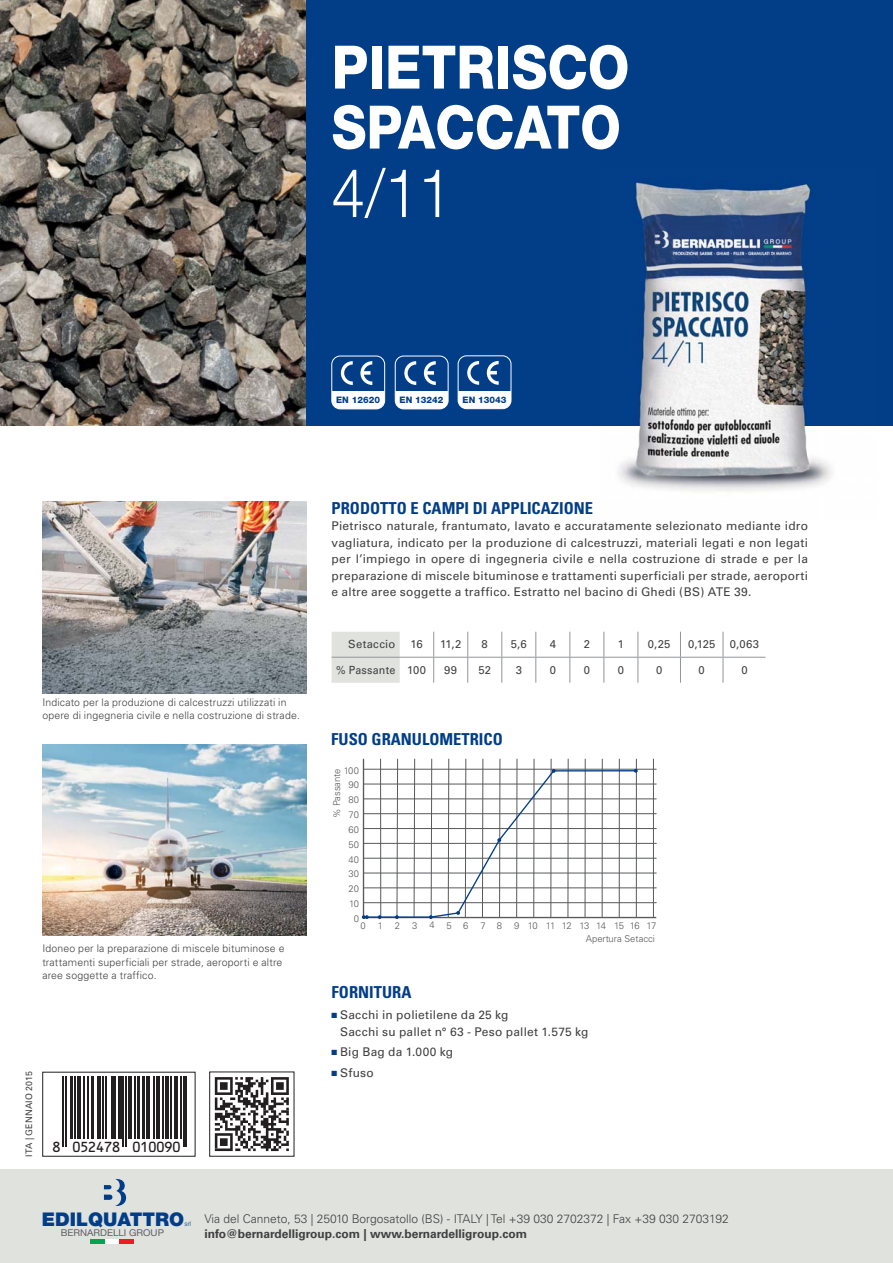
<style>
.page{position:relative;width:893px;height:1263px;background:#fff}
.page>*{position:absolute;margin:0;border:0;box-sizing:border-box;transform-origin:0 0}
.t1{font:300 67.5px "Helvetica Neue";color:#fff;scale:.89 1}
.t2{font:800 60px/60px "Helvetica Neue";color:#fff;scale:.89 1}
.t3{font:900 18.9px "Helvetica Neue";color:#023e88}
.t4{font:700 condensed 16.5px "Univers LT Std";color:#023e88}
.t5{font:13.95px "OCRB";letter-spacing:-.15em;color:#231f20}
.t6{font:12px/16.5px "Univers";letter-spacing:.02em;color:#404041;text-align:justify}
.t7{font:300 12px "Univers";color:#404041}
.t8{font:700 12px "Univers";color:#404041}
.t9{font:11.25px "Univers";letter-spacing:.025em;color:#404041}
.t10{font:11.25px "Univers";letter-spacing:.025em;color:#404041;scale:.95 1}
.t11{font:300 10.5px/13.5px "Univers";letter-spacing:.015em;color:#404041}
.t12{font:300 9.45px "Univers";color:#58595b}
.t13{font:300 9.45px "Univers";letter-spacing:-.05em;color:#58595b}
.t14{font:9.3px "Helvetica Neue";color:#5e5f61;scale:1.04 1}
.t15{font:800 9px "Helvetica Neue";color:#023e88}
.t16{font:9px "Univers";letter-spacing:.02em;color:#404041}
.t17{font:300 6.6px "Helvetica Neue";color:#023e88}
.s1{color:#023e88}
</style>
<div class="page">
<img style="left:0;top:0;width:306px;height:425px">
<div style="left:306px;top:0;width:586px;height:425px;background:#023e88"></div>
<div style="left:0;top:1169px;width:892px;height:94px;background:#e0e2de"></div>
<svg style="left:363px;top:758px;width:294px;height:161px"></svg>
<hr style="left:364px;top:902px;width:292px;height:1px;background:#58595b">
<hr style="left:364px;top:888px;width:292px;height:1px;background:#58595b">
<hr style="left:364px;top:873px;width:292px;height:1px;background:#58595b">
<hr style="left:364px;top:858px;width:292px;height:1px;background:#58595b">
<hr style="left:364px;top:843px;width:292px;height:1px;background:#58595b">
<hr style="left:364px;top:828px;width:292px;height:1px;background:#58595b">
<hr style="left:364px;top:813px;width:292px;height:1px;background:#58595b">
<hr style="left:364px;top:799px;width:292px;height:1px;background:#58595b">
<hr style="left:364px;top:784px;width:292px;height:1px;background:#58595b">
<hr style="left:364px;top:769px;width:292px;height:1px;background:#58595b">
<hr style="left:653px;top:759px;width:1px;height:159px;background:#58595b">
<svg style="left:362px;top:759px;width:275px;height:160px"></svg>
<img style="left:599px;top:182px;width:277px;height:310px">
<hr style="left:63px;top:1076px;width:1px;height:71px;background:#231f20">
<hr style="left:65px;top:1076px;width:2px;height:71px;background:#231f20">
<hr style="left:70px;top:1076px;width:3px;height:62px;background:#231f20">
<hr style="left:74px;top:1076px;width:2px;height:62px;background:#231f20">
<hr style="left:77px;top:1076px;width:4px;height:62px;background:#231f20">
<hr style="left:84px;top:1076px;width:1px;height:62px;background:#231f20">
<hr style="left:87px;top:1076px;width:2px;height:62px;background:#231f20">
<hr style="left:91px;top:1076px;width:3px;height:62px;background:#231f20">
<hr style="left:97px;top:1076px;width:4px;height:62px;background:#231f20">
<hr style="left:102px;top:1076px;width:1px;height:62px;background:#231f20">
<hr style="left:106px;top:1076px;width:1px;height:62px;background:#231f20">
<hr style="left:111px;top:1076px;width:1px;height:62px;background:#231f20">
<hr style="left:114px;top:1076px;width:2px;height:62px;background:#231f20">
<hr style="left:118px;top:1076px;width:3px;height:62px;background:#231f20">
<hr style="left:123px;top:1076px;width:1px;height:71px;background:#231f20">
<hr style="left:125px;top:1076px;width:2px;height:71px;background:#231f20">
<hr style="left:128px;top:1076px;width:4px;height:62px;background:#231f20">
<hr style="left:135px;top:1076px;width:1px;height:62px;background:#231f20">
<hr style="left:137px;top:1076px;width:3px;height:62px;background:#231f20">
<hr style="left:142px;top:1076px;width:3px;height:62px;background:#231f20">
<hr style="left:146px;top:1076px;width:4px;height:62px;background:#231f20">
<hr style="left:153px;top:1076px;width:1px;height:62px;background:#231f20">
<svg style="left:156px;top:1076px;width:3px;height:62px"></svg>
<hr style="left:162px;top:1076px;width:1px;height:62px;background:#231f20">
<hr style="left:165px;top:1076px;width:4px;height:62px;background:#231f20">
<hr style="left:170px;top:1076px;width:1px;height:62px;background:#231f20">
<hr style="left:174px;top:1076px;width:4px;height:62px;background:#231f20">
<hr style="left:180px;top:1076px;width:2px;height:62px;background:#231f20">
<hr style="left:183px;top:1076px;width:1px;height:71px;background:#231f20">
<hr style="left:186px;top:1076px;width:1px;height:71px;background:#231f20">
<div style="left:42px;top:1072px;width:153px;height:85px;border:1px solid #231f20"></div>
<img style="left:42px;top:744px;width:264px;height:192px">
<img style="left:42px;top:502px;width:264px;height:191px">
<div style="left:331px;top:632px;width:68px;height:51px;background:#e0e2de"></div>
<svg style="left:433px;top:632px;width:1px;height:51px"></svg>
<svg style="left:467px;top:632px;width:1px;height:51px"></svg>
<svg style="left:501px;top:632px;width:1px;height:51px"></svg>
<svg style="left:535px;top:632px;width:1px;height:51px"></svg>
<svg style="left:569px;top:632px;width:1px;height:51px"></svg>
<svg style="left:603px;top:632px;width:1px;height:51px"></svg>
<svg style="left:637px;top:632px;width:1px;height:51px"></svg>
<svg style="left:680px;top:632px;width:1px;height:51px"></svg>
<svg style="left:722px;top:632px;width:1px;height:51px"></svg>
<hr style="left:331px;top:657px;width:434px;height:1px;background:#939598">
<svg style="left:215px;top:1077px;width:74px;height:74px"></svg>
<div style="left:209px;top:1072px;width:85px;height:85px;border:1px solid #231f20"></div>
<svg style="left:104px;top:1179px;width:22px;height:27px"></svg>
<hr style="left:90px;top:1240px;width:15px;height:4px;background:#00a650">
<hr style="left:105px;top:1240px;width:14px;height:4px;background:#fff">
<hr style="left:119px;top:1240px;width:15px;height:4px;background:#ed1c24">
<svg style="left:404px;top:361px;width:12px;height:24px"></svg>
<svg style="left:424px;top:361px;width:12px;height:24px"></svg>
<div style="left:395px;top:391px;width:53px;height:18px;background:#fff"></div>
<div style="left:395px;top:356px;width:53px;height:53px;border:1px solid #fff;border-radius:8px"></div>
<svg style="left:341px;top:361px;width:12px;height:24px"></svg>
<svg style="left:360px;top:361px;width:12px;height:24px"></svg>
<div style="left:332px;top:391px;width:52px;height:18px;background:#fff"></div>
<div style="left:331px;top:356px;width:54px;height:53px;border:1px solid #fff;border-radius:8px"></div>
<svg style="left:467px;top:361px;width:12px;height:24px"></svg>
<svg style="left:487px;top:361px;width:11px;height:24px"></svg>
<div style="left:458px;top:391px;width:53px;height:18px;background:#fff"></div>
<div style="left:458px;top:356px;width:53px;height:53px;border:1px solid #fff;border-radius:8px"></div>
<h2 class="t2" style="left:331px;top:42px;width:336px">PIETRISCO<br>SPACCATO</h2>
<h1 class="t1" style="left:331px;top:169px;width:137px">4/11</h1>
<p class="t15" style="left:336px;top:396px;width:45px">EN 12620</p>
<p class="t15" style="left:399px;top:396px;width:45px">EN 13242</p>
<p class="t15" style="left:462px;top:396px;width:45px">EN 13043</p>
<p class="t11" style="left:42px;top:696px;width:259px">Indicato per la produzione di calcestruzzi utilizzati in opere di ingegneria civile e nella costruzione di strade.</p>
<p class="t11" style="left:42px;top:943px;width:244px">Idoneo per la preparazione di miscele bituminose e trattamenti superficiali per strade, aeroporti e altre aree soggette a traffico.</p>
<p class="t16" style="left:26px;top:1157px;width:87px;rotate:-90deg">ITA | GENNAIO 2015</p>
<p class="t5" style="left:52px;top:1140px;width:131px">8 052478 010090</p>
<h3 class="t4" style="left:331px;top:500px;width:263px">PRODOTTO E CAMPI DI APPLICAZIONE</h3>
<p class="t6" style="left:331px;top:519px;width:478px">Pietrisco naturale, frantumato, lavato e accuratamente selezionato mediante idro vagliatura, indicato per la produzione di calcestruzzi, materiali legati e non legati per l’impiego in opere di ingegneria civile e nella costruzione di strade e per la preparazione di miscele bituminose e trattamenti superficiali per strade, aeroporti e altre aree soggette a traffico. Estratto nel bacino di Ghedi (BS) ATE 39.</p>
<p class="t9" style="left:348px;top:640px;width:49px">Setaccio</p>
<p class="t9" style="left:410px;top:640px;width:14px">16</p>
<p class="t9" style="left:440px;top:640px;width:23px">11,2</p>
<p class="t9" style="left:481px;top:640px;width:8px">8</p>
<p class="t9" style="left:511px;top:640px;width:18px">5,6</p>
<p class="t9" style="left:549px;top:640px;width:8px">4</p>
<p class="t9" style="left:583px;top:640px;width:8px">2</p>
<p class="t9" style="left:617px;top:640px;width:8px">1</p>
<p class="t9" style="left:648px;top:640px;width:24px">0,25</p>
<p class="t9" style="left:688px;top:640px;width:29px">0,125</p>
<p class="t9" style="left:729px;top:640px;width:31px">0,063</p>
<p class="t10" style="left:336px;top:666px;width:96px">% Passante 100</p>
<p class="t9" style="left:444px;top:666px;width:14px">99</p>
<p class="t9" style="left:478px;top:666px;width:14px">52</p>
<p class="t9" style="left:515px;top:666px;width:8px">3</p>
<p class="t9" style="left:549px;top:666px;width:8px">0</p>
<p class="t9" style="left:583px;top:666px;width:8px">0</p>
<p class="t9" style="left:617px;top:666px;width:8px">0</p>
<p class="t9" style="left:656px;top:666px;width:8px">0</p>
<p class="t9" style="left:698px;top:666px;width:8px">0</p>
<p class="t9" style="left:741px;top:666px;width:8px">0</p>
<h3 class="t4" style="left:331px;top:732px;width:173px">FUSO GRANULOMETRICO</h3>
<p class="t12" style="left:344px;top:767px;width:17px">100</p>
<p class="t12" style="left:333px;top:818px;width:52px;rotate:-90deg">% Passante</p>
<p class="t12" style="left:348px;top:782px;width:12px">90</p>
<p class="t12" style="left:348px;top:796px;width:12px">80</p>
<p class="t12" style="left:348px;top:811px;width:12px">70</p>
<p class="t12" style="left:348px;top:826px;width:12px">60</p>
<p class="t12" style="left:348px;top:841px;width:12px">50</p>
<p class="t12" style="left:348px;top:856px;width:12px">40</p>
<p class="t12" style="left:348px;top:871px;width:12px">30</p>
<p class="t12" style="left:348px;top:885px;width:12px">20</p>
<p class="t12" style="left:349px;top:900px;width:11px">10</p>
<p class="t12" style="left:353px;top:915px;width:7px">0</p>
<p class="t12" style="left:360px;top:922px;width:7px">0</p>
<p class="t12" style="left:378px;top:922px;width:24px">1 2</p>
<p class="t12" style="left:412px;top:922px;width:7px">3</p>
<p class="t12" style="left:429px;top:922px;width:74px">45678</p>
<p class="t13" style="left:514px;top:922px;width:144px">9 10 11 12 13 14 15 16 17</p>
<p class="t12" style="left:585px;top:935px;width:71px">Apertura Setacci</p>
<h3 class="t4" style="left:331px;top:985px;width:81px">FORNITURA</h3>
<p class="t6" style="left:340px;top:1008px;width:250px;text-indent:-9px"><span class="s1">■</span> Sacchi in polietilene da 25 kg<br>Sacchi su pallet n° 63 - Peso pallet 1.575 kg</p>
<p class="t6" style="left:331px;top:1045px;width:123px"><span class="s1">■</span> Big Bag da 1.000 kg</p>
<p class="t6" style="left:331px;top:1066px;width:44px"><span class="s1">■</span> Sfuso</p>
<h3 class="t3" style="left:42px;top:1213px;width:144px">EDILQUATTRO</h3>
<p class="t17" style="left:185px;top:1222px;width:8px">srl</p>
<p class="t14" style="left:61px;top:1230px;width:101px">BERNARDELLI GROUP</p>
<p class="t7" style="left:204px;top:1214px;width:526px">Via del Canneto, 53 | 25010 Borgosatollo (BS) - ITALY | Tel +39 030 2702372 | Fax +39 030 2703192</p>
<p class="t8" style="left:204px;top:1229px;width:324px">info@bernardelligroup.com | www.bernardelligroup.com</p>
</div>
